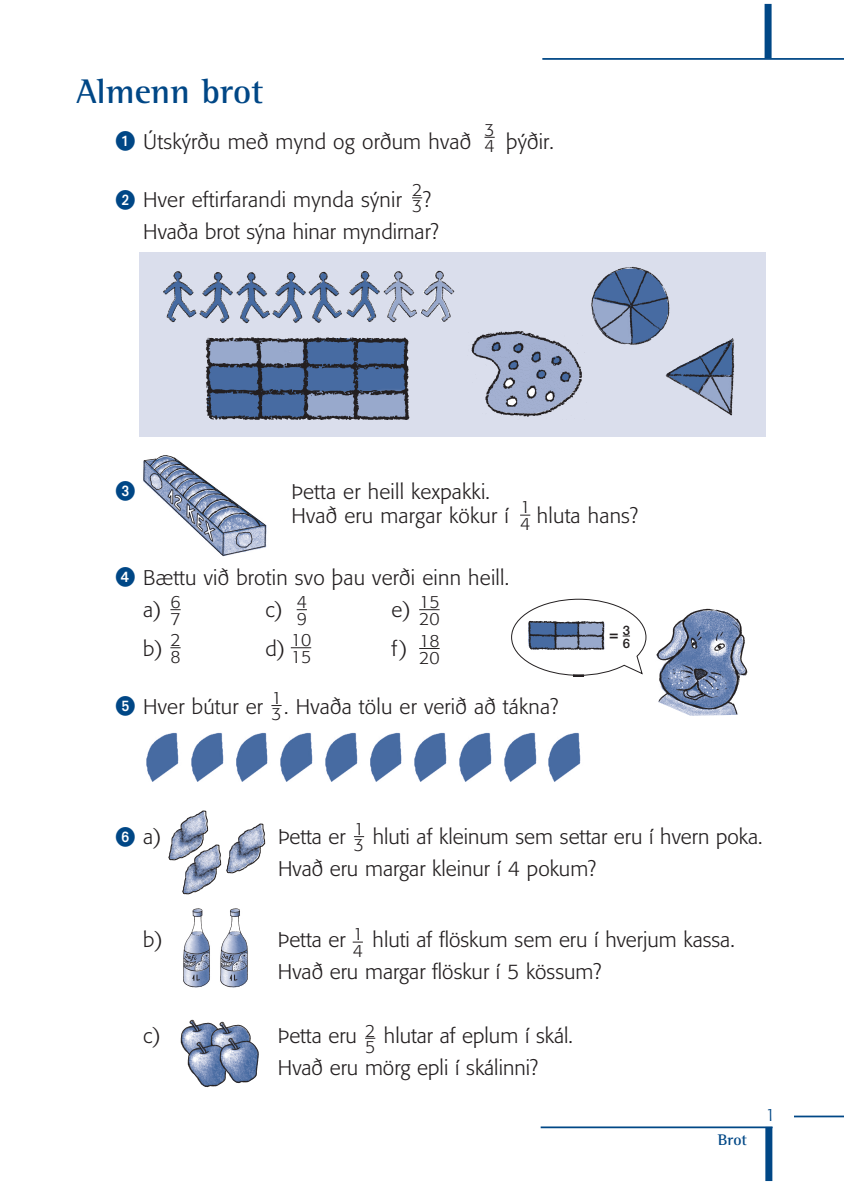
<style>
.page{position:relative;width:844px;height:1191px;background:#fff}
.page>*{position:absolute;margin:0;border:0;box-sizing:border-box;transform-origin:0 0}
.t1{font:700 35px "Rotis Semi Serif";color:#004786}
.t2{font:300 21px/32px "Formata";color:#231f20}
.t3{font:20.3px "European Pi One";color:#004786;scale:.95 1}
.t4{font:300 17.5px/16.1px "Formata";color:#231f20}
.t5{font:300 17.5px "Formata";color:#004786}
.t6{font:700 15.75px "Rotis Semi Serif";color:#004786}
.t7{font:500 15.75px "Helvetica Neue";color:#231f20}
.t8{font:500 13.12px "Helvetica Neue";color:#231f20}
.s1{font-family:"European Pi One";font-weight:400;font-size:20.3px;color:#004786}
</style>
<div class="page">
<img style="left:180px;top:1019px;width:29px;height:33px">
<img style="left:209px;top:1021px;width:42px;height:19px">
<img style="left:186px;top:1040px;width:34px;height:48px">
<img style="left:218px;top:1036px;width:41px;height:48px">
<img style="left:168px;top:810px;width:41px;height:51px">
<img style="left:176px;top:842px;width:44px;height:53px">
<img style="left:220px;top:823px;width:46px;height:51px">
<img style="left:183px;top:908px;width:27px;height:80px">
<img style="left:220px;top:908px;width:28px;height:80px">
<hr style="left:793px;top:1115px;width:50px;height:2px;background:#004786">
<div style="left:765px;top:1126px;width:7px;height:55px;background:#004786"></div>
<hr style="left:540px;top:1126px;width:232px;height:2px;background:#004786">
<hr style="left:542px;top:58px;width:301px;height:2px;background:#004786">
<div style="left:764px;top:4px;width:7px;height:54px;background:#004786"></div>
<svg style="left:419px;top:609px;width:20px;height:1px"></svg>
<svg style="left:419px;top:648px;width:20px;height:1px"></svg>
<svg style="left:291px;top:647px;width:20px;height:1px"></svg>
<div style="left:139px;top:252px;width:626px;height:185px;background:#dadeec"></div>
<img style="left:591px;top:266px;width:79px;height:79px">
<img style="left:663px;top:335px;width:72px;height:81px">
<img style="left:471px;top:331px;width:111px;height:86px">
<img style="left:163px;top:270px;width:292px;height:54px">
<img style="left:205px;top:337px;width:205px;height:83px">
<img style="left:656px;top:608px;width:92px;height:108px">
<svg style="left:511px;top:598px;width:135px;height:79px"></svg>
<img style="left:146px;top:732px;width:33px;height:50px">
<img style="left:191px;top:732px;width:33px;height:50px">
<img style="left:236px;top:732px;width:32px;height:50px">
<img style="left:280px;top:732px;width:33px;height:50px">
<img style="left:325px;top:732px;width:33px;height:50px">
<img style="left:370px;top:732px;width:32px;height:50px">
<img style="left:414px;top:732px;width:33px;height:50px">
<img style="left:459px;top:732px;width:33px;height:50px">
<img style="left:504px;top:732px;width:33px;height:50px">
<img style="left:548px;top:732px;width:33px;height:50px">
<img style="left:143px;top:455px;width:124px;height:102px">
<h1 class="t1" style="left:76px;top:70px;width:189px">Al-menn brot</h1>
<p class="t2" style="left:116px;top:126px;width:356px"><span class="s1">1</span> Út-sk‡r›u me› mynd og or›-um hva›</p>
<p class="t2" style="left:506px;top:126px;width:49px">fl‡›-ir.</p>
<p class="t2" style="left:143px;top:184px;width:297px;text-indent:-27px"><span class="s1">2</span> Hver eft-ir-far-andi mynda s‡n-ir ?<br>Hva›a brot s‡na hin-ar mynd-irn-ar?</p>
<p class="t4" style="left:484px;top:121px;width:12px">3<br>4</p>
<p class="t4" style="left:412px;top:182px;width:12px">2<br>3</p>
<p class="t3" style="left:116px;top:479px;width:22px">3</p>
<p class="t2" style="left:291px;top:479px;width:219px;line-height:24.5px">fietta er heill kex-pakki.<br>Hva› eru marg-ar kök-ur í</p>
<p class="t4" style="left:520px;top:499px;width:12px">1<br>4</p>
<p class="t2" style="left:536px;top:500px;width:103px">hluta hans?</p>
<p class="t2" style="left:143px;top:561px;width:367px;text-indent:-27px"><span class="s1">4</span> Bættu vi› brot-in svo flau ver›i einn heill. a)</p>
<p class="t4" style="left:170px;top:593px;width:12px;line-height:17.2px">6<br>7</p>
<p class="t4" style="left:296px;top:593px;width:12px;line-height:17.2px">4<br>9</p>
<p class="t4" style="left:419px;top:593px;width:22px;line-height:17.2px">15<br>20</p>
<p class="t4" style="left:419px;top:632px;width:22px;line-height:17.2px">18<br>20</p>
<p class="t2" style="left:265px;top:593px;width:19px">c)</p>
<p class="t2" style="left:391px;top:593px;width:21px">e)</p>
<p class="t4" style="left:170px;top:631px;width:12px;line-height:17.2px">2<br>8</p>
<p class="t4" style="left:291px;top:631px;width:22px;line-height:17.2px">10<br>15</p>
<p class="t2" style="left:143px;top:632px;width:21px">b)</p>
<p class="t2" style="left:265px;top:632px;width:21px">d)</p>
<p class="t2" style="left:391px;top:632px;width:18px">f)</p>
<p class="t2" style="left:116px;top:690px;width:444px"><span class="s1">5</span> Hver bút-ur er . Hva›a tölu er ver-i› a› tákna?</p>
<p class="t4" style="left:271px;top:690px;width:12px">1<br>3</p>
<p class="t7" style="left:609px;top:625px;width:22px">= <sup>3</sup></p>
<p class="t8" style="left:622px;top:635px;width:9px">6</p>
<p class="t4" style="left:354px;top:821px;width:12px">1<br>3</p>
<p class="t2" style="left:116px;top:821px;width:47px"><span class="s1">6</span> a)</p>
<p class="t2" style="left:278px;top:821px;width:69px">fietta er</p>
<p class="t2" style="left:278px;top:821px;width:486px;text-indent:95px">hluti af klein-um sem sett-ar eru í hvern poka.<br>Hva› eru marg-ar klein-ur í 4 pok-um?</p>
<p class="t4" style="left:352px;top:926px;width:12px">1<br>4</p>
<p class="t2" style="left:143px;top:924px;width:21px">b)</p>
<p class="t2" style="left:278px;top:924px;width:69px">fietta er</p>
<p class="t2" style="left:278px;top:924px;width:458px;text-indent:95px">hluti af flösk-um sem eru í hverj-um kassa.<br>Hva› eru marg-ar flösk-ur í 5 köss-um?</p>
<p class="t4" style="left:365px;top:1022px;width:12px">2<br>5</p>
<p class="t2" style="left:278px;top:1020px;width:296px;text-indent:106px">hlut-ar af epl-um í skál.<br>Hva› eru mörg epli í skál-inni?</p>
<p class="t2" style="left:143px;top:1020px;width:19px">c)</p>
<p class="t2" style="left:278px;top:1020px;width:80px">fietta eru</p>
<p class="t6" style="left:717px;top:1130px;width:31px">Brot</p>
<p class="t5" style="left:764px;top:1105px;width:12px">1</p>
</div>
